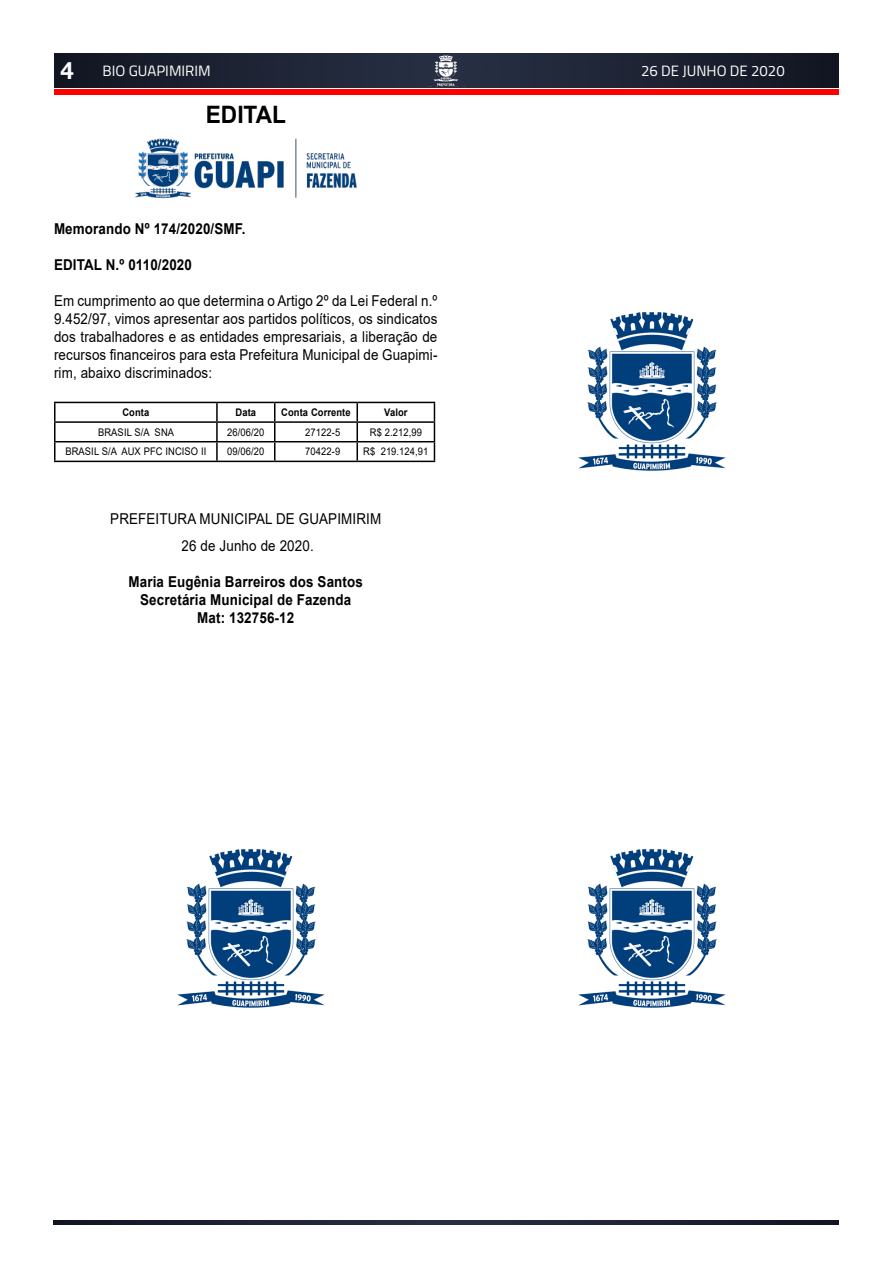
<style>
.page{position:relative;width:893px;height:1263px;background:#fff}
.page>*{position:absolute;margin:0;border:0;box-sizing:border-box;transform-origin:0 0}
.t1{font:700 24px "Arial";color:#000;scale:.95 1}
.t2{font:15px/18px "Arial";letter-spacing:.01em;color:#000;text-align:justify;scale:.89 1}
.t3{font:700 15px/18px "Arial";letter-spacing:.01em;color:#000;text-align:center;scale:.89 1}
.t4{font:15px "Titillium";color:#fff}
.t5{font:10.5px "Arial";letter-spacing:.01em;color:#000;scale:.89 1}
.t6{font:700 10.5px "Arial";letter-spacing:.01em;color:#000;scale:.89 1}
.s1{font-family:"Helvetica Neue LT Com";font-weight:700;font-size:24px}
</style>
<div class="page">
<svg style="left:54px;top:53px;width:785px;height:34px;background:#1c2232"></svg>
<img style="left:425px;top:55px;width:43px;height:31px">
<div style="left:54px;top:89px;width:785px;height:6px;background:#f00"></div>
<svg style="left:54px;top:1220px;width:785px;height:5px;background:#1d2333"></svg>
<hr style="left:54px;top:402px;width:163px;height:1px;background:#000">
<hr style="left:217px;top:402px;width:58px;height:1px;background:#000">
<hr style="left:275px;top:402px;width:82px;height:1px;background:#000">
<hr style="left:357px;top:402px;width:78px;height:1px;background:#000">
<hr style="left:54px;top:421px;width:163px;height:2px;background:#000">
<hr style="left:217px;top:421px;width:58px;height:2px;background:#000">
<hr style="left:275px;top:421px;width:82px;height:2px;background:#000">
<hr style="left:357px;top:421px;width:78px;height:2px;background:#000">
<hr style="left:54px;top:441px;width:163px;height:1px;background:#000">
<svg style="left:54px;top:403px;width:2px;height:58px"></svg>
<hr style="left:217px;top:441px;width:58px;height:1px;background:#000">
<svg style="left:216px;top:403px;width:2px;height:58px"></svg>
<hr style="left:275px;top:441px;width:82px;height:1px;background:#000">
<svg style="left:274px;top:403px;width:1px;height:58px"></svg>
<hr style="left:357px;top:441px;width:78px;height:1px;background:#000">
<svg style="left:356px;top:403px;width:2px;height:58px"></svg>
<svg style="left:434px;top:403px;width:1px;height:58px"></svg>
<hr style="left:54px;top:461px;width:163px;height:1px;background:#000">
<hr style="left:217px;top:461px;width:58px;height:1px;background:#000">
<hr style="left:275px;top:461px;width:82px;height:1px;background:#000">
<hr style="left:357px;top:461px;width:78px;height:1px;background:#000">
<img style="left:135px;top:138px;width:222px;height:60px">
<img style="left:177px;top:849px;width:148px;height:159px">
<img style="left:578px;top:849px;width:148px;height:159px">
<img style="left:578px;top:312px;width:148px;height:159px">
<p class="t4" style="left:60px;top:60px;width:152px"><span class="s1">4</span> BIO GUAPIMIRIM</p>
<p class="t4" style="left:641px;top:60px;width:145px">26 DE JUNHO DE 2020</p>
<h1 class="t1" style="left:206px;top:98px;width:86px">EDITAL</h1>
<p class="t3" style="left:54px;top:220px;width:217px">Memorando Nº 174/2020/SMF.</p>
<p class="t3" style="left:54px;top:256px;width:157px">EDITAL N.º 0110/2020</p>
<p class="t2" style="left:54px;top:291px;width:432px">Em cumprimento ao que determina o Artigo 2º da Lei Federal n.º 9.452/97, vimos apresentar aos partidos políticos, os sindicatos dos trabalhadores e as entidades empresariais, a liberação de recursos financeiros para esta Prefeitura Municipal de Guapimi&shy;rim, abaixo discriminados:</p>
<p class="t6" style="left:122px;top:405px;width:32px">Conta</p>
<p class="t6" style="left:236px;top:405px;width:25px">Data</p>
<p class="t6" style="left:281px;top:405px;width:80px">Conta Corrente</p>
<p class="t6" style="left:384px;top:405px;width:28px">Valor</p>
<p class="t5" style="left:98px;top:425px;width:87px">BRASIL S/A SNA</p>
<p class="t5" style="left:227px;top:425px;width:43px">26/06/20</p>
<p class="t5" style="left:305px;top:425px;width:41px">27122-5</p>
<p class="t5" style="left:370px;top:425px;width:60px">R$ 2.212,99</p>
<p class="t5" style="left:65px;top:444px;width:160px">BRASIL S/A AUX PFC INCISO II</p>
<p class="t5" style="left:227px;top:444px;width:43px">09/06/20</p>
<p class="t5" style="left:305px;top:444px;width:41px">70422-9</p>
<p class="t5" style="left:363px;top:444px;width:75px">R$ 219.124,91</p>
<p class="t2" style="left:110px;top:505px;width:306px;line-height:27px;text-align:center">PREFEITURA MUNICIPAL DE GUAPIMIRIM<br>26 de Junho de 2020.</p>
<p class="t3" style="left:128px;top:572px;width:265px">Maria Eugênia Barreiros dos Santos<br>Secretária Municipal de Fazenda<br>Mat: 132756-12</p>
</div>
